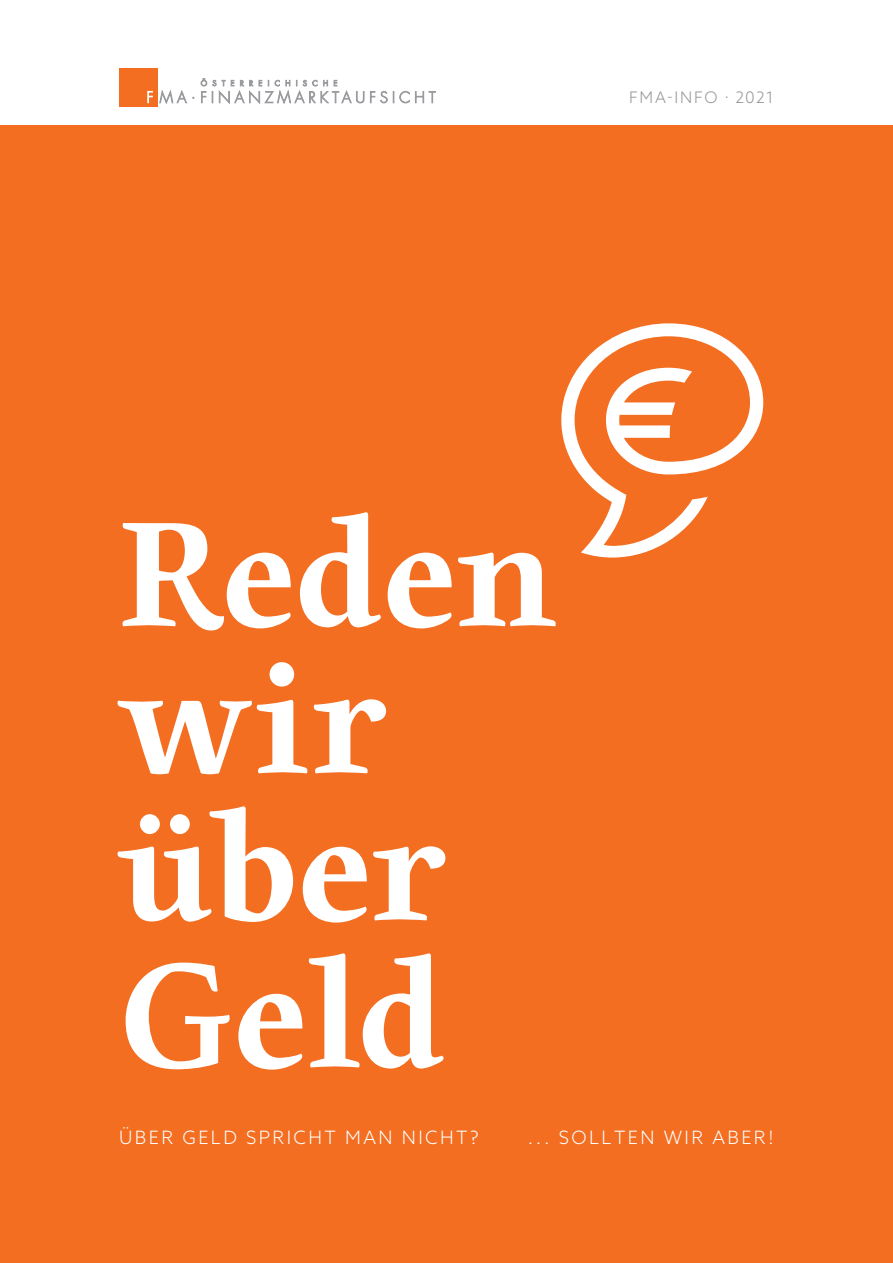
<style>
.page{position:relative;width:893px;height:1263px;background:#fff}
.page>*{position:absolute;margin:0;border:0;box-sizing:border-box;transform-origin:0 0}
.t1{font:700 155.7px/147px "Edita";letter-spacing:.005em;color:#fff}
.t2{font:300 18.45px "Azo Sans";letter-spacing:.13em;color:#fff}
.t3{font:300 15.9px "Azo Sans";letter-spacing:.11em;color:#939598}
</style>
<div class="page">
<div style="left:119px;top:69px;width:38px;height:38px;background:#f36e21"></div>
<svg style="left:147px;top:91px;width:6px;height:12px"></svg>
<svg style="left:159px;top:90px;width:28px;height:14px"></svg>
<svg style="left:370px;top:91px;width:66px;height:12px"></svg>
<svg style="left:201px;top:78px;width:163px;height:26px"></svg>
<div style="left:0;top:125px;width:893px;height:1138px;background:#f36e21"></div>
<svg style="left:561px;top:323px;width:202px;height:235px"></svg>
<p class="t3" style="left:629px;top:87px;width:146px">FMA-INFO · 2021</p>
<h1 class="t1" style="left:119px;top:506px;width:438px">Reden wir über<br>Geld</h1>
<p class="t2" style="left:119px;top:1125px;width:361px">ÜBER GELD SPRICHT MAN NICHT?</p>
<p class="t2" style="left:528px;top:1125px;width:248px">... SOLLTEN WIR ABER!</p>
</div>
